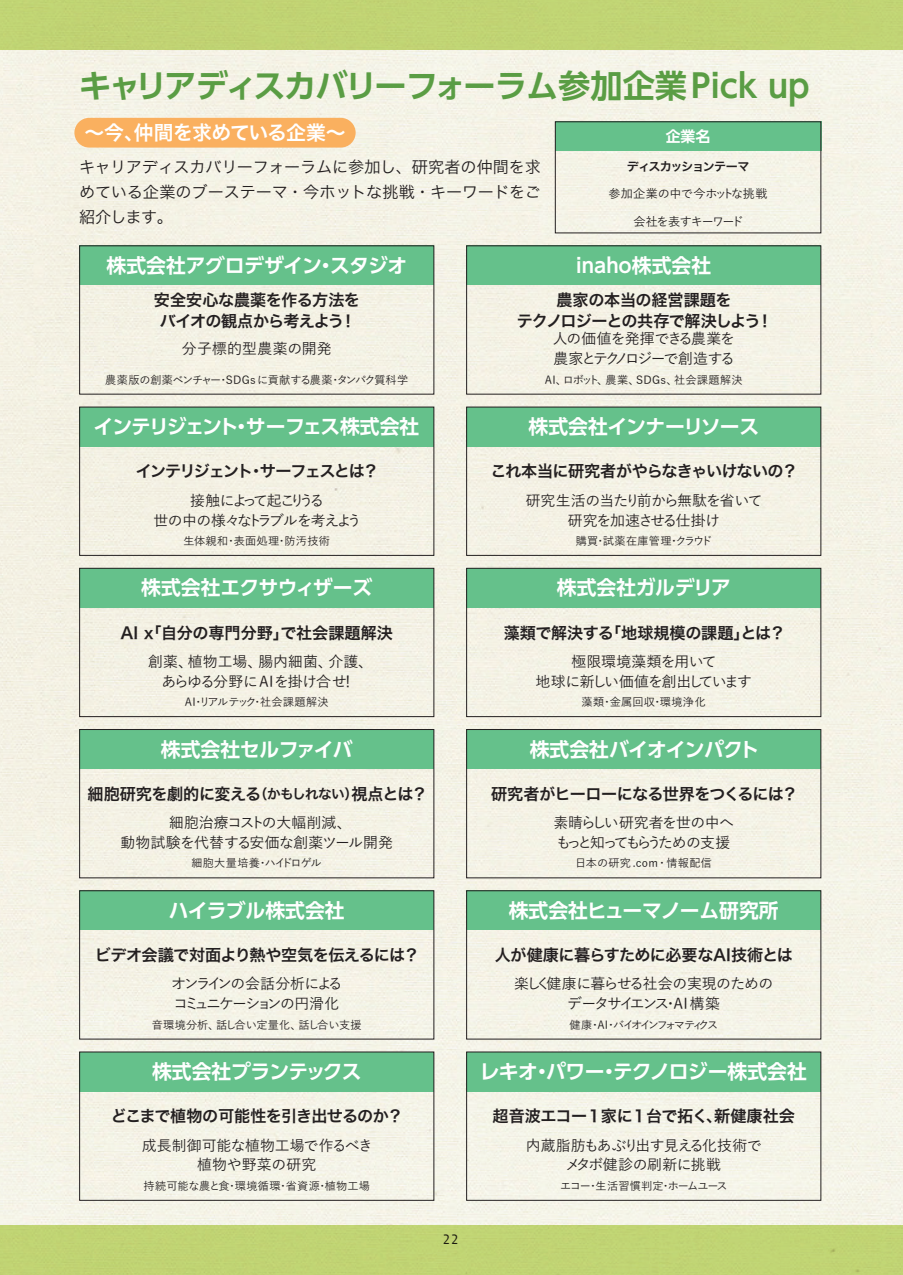
<style>
.page{position:relative;width:903px;height:1275px;background:#fff}
.page>*{position:absolute;margin:0;border:0;box-sizing:border-box;transform-origin:0 0}
.t1{font:700 32.2px "UD Shin Go Pr 6 N De";letter-spacing:-.035em;color:#5a9d44}
.t2{font:700 19.78px "UD Shin Go Pr 6 N De";letter-spacing:-.015em;color:#fff}
.t3{font:700 19.78px "UD Shin Go Pr 6 N De";letter-spacing:-.055em;color:#fff}
.t4{font:19.78px "Hiragino Sans Pr 6 N W6";letter-spacing:-.035em;color:#fff}
.t5{font:16.1px/21px "Hiragino Sans Pr 6 N W6";letter-spacing:-.03em;color:#231f20;text-align:center}
.t6{font:16.1px/24.8px "Hiragino Sans Pr 6 N W3";letter-spacing:-.01em;color:#231f20;text-align:justify}
.t7{font:16.1px "Hiragino Sans Pr 6 N W6";color:#231f20}
.t8{font:16.1px "Hiragino Sans Pr 6 N W6";letter-spacing:-.105em;color:#231f20}
.t9{font:500 14.88px/19.8px "Yu Go";color:#231f20;text-align:center}
.t10{font:500 14.88px/19.8px "Yu Go";letter-spacing:-.045em;color:#231f20;text-align:center}
.t11{font:500 14.88px/19.8px "Yu Go";letter-spacing:-.085em;color:#231f20;text-align:center}
.t12{font:500 14.88px/19.8px "Yu Go";letter-spacing:-.065em;color:#231f20;text-align:center}
.t13{font:500 14.88px/19.8px "Yu Go";letter-spacing:-.105em;color:#231f20;text-align:center}
.t14{font:500 14.88px/19.8px "Yu Go";letter-spacing:-.08em;color:#231f20}
.t15{font:500 14.88px/19.8px "Yu Go";letter-spacing:-.095em;color:#231f20}
.t16{font:500 14.88px/19.8px "Yu Go";letter-spacing:-.125em;color:#231f20}
.t17{font:500 14.88px "Yu Go";letter-spacing:.005em;color:#231f20}
.t18{font:700 14.88px "UD Shin Go Pr 6 N De";color:#fff}
.t19{font:13.65px "Andale Mono";color:#231f20}
.t20{font:500 12.08px "Yu Go";letter-spacing:-.02em;color:#231f20}
.t21{font:12.08px "Hiragino Sans Pr 6 N W6";letter-spacing:-.085em;color:#231f20}
.t22{font:500 12.08px "Yu Go";letter-spacing:-.105em;color:#231f20}
.t23{font:500 11.2px "Yu Go";letter-spacing:.01em;color:#231f20}
.t24{font:500 11.2px "Yu Go";letter-spacing:-.02em;color:#231f20}
.t25{font:500 11.2px "Yu Go";letter-spacing:-.22em;color:#231f20}
.t26{font:500 11.2px "Yu Go";letter-spacing:-.085em;color:#231f20}
.t27{font:500 11.2px "Yu Go";letter-spacing:-.035em;color:#231f20}
.t28{font:500 11.2px "Yu Go";letter-spacing:.035em;color:#231f20}
.s1{font-size:13.65px}
</style>
<div class="page">
<div style="left:0;top:50px;width:903px;height:1175px;background:#f4f2e6"></div>
<div style="left:0;top:0;width:903px;height:50px;background:#c1d473"></div>
<div style="left:0;top:1225px;width:903px;height:50px;background:#c1d473"></div>
<div style="left:79px;top:246px;width:355px;height:39px;background:#65c18b"></div>
<div style="left:79px;top:407px;width:355px;height:39px;background:#65c18b"></div>
<div style="left:79px;top:407px;width:355px;height:149px;border:1px solid #231f20"></div>
<div style="left:79px;top:568px;width:355px;height:40px;background:#65c18b"></div>
<div style="left:79px;top:568px;width:355px;height:149px;border:1px solid #231f20"></div>
<div style="left:79px;top:729px;width:355px;height:40px;background:#65c18b"></div>
<div style="left:79px;top:729px;width:355px;height:149px;border:1px solid #231f20"></div>
<div style="left:79px;top:890px;width:355px;height:40px;background:#65c18b"></div>
<div style="left:79px;top:890px;width:355px;height:149px;border:1px solid #231f20"></div>
<div style="left:79px;top:1052px;width:355px;height:39px;background:#65c18b"></div>
<div style="left:466px;top:246px;width:355px;height:39px;background:#65c18b"></div>
<div style="left:466px;top:407px;width:355px;height:39px;background:#65c18b"></div>
<div style="left:466px;top:407px;width:355px;height:149px;border:1px solid #231f20"></div>
<div style="left:466px;top:568px;width:355px;height:40px;background:#65c18b"></div>
<div style="left:466px;top:568px;width:355px;height:149px;border:1px solid #231f20"></div>
<div style="left:466px;top:729px;width:355px;height:40px;background:#65c18b"></div>
<div style="left:466px;top:729px;width:355px;height:149px;border:1px solid #231f20"></div>
<div style="left:466px;top:890px;width:355px;height:40px;background:#65c18b"></div>
<div style="left:466px;top:890px;width:355px;height:149px;border:1px solid #231f20"></div>
<div style="left:466px;top:1052px;width:355px;height:39px;background:#65c18b"></div>
<div style="left:555px;top:122px;width:266px;height:29px;background:#65c18b"></div>
<div style="left:74px;top:118px;width:282px;height:30px;background:#fab05f;border-radius:15px"></div>
<h1 class="t1" style="left:79px;top:59px;width:732px">キャリアディスカバリーフォーラム参加企業 Pick up</h1>
<p class="t4" style="left:84px;top:115px;width:263px">〜今、仲間を求めている企業〜</p>
<p class="t6" style="left:79px;top:153px;width:463px">キャリアディスカバリーフォーラムに参加し、研究者の仲間を求めている企業のブーステーマ・今ホットな挑戦・キーワードをご紹介します。</p>
<p class="t2" style="left:107px;top:249px;width:302px">株式会社アグロデザイン・スタジオ</p>
<p class="t18" style="left:666px;top:124px;width:46px">企業名</p>
<p class="t21" style="left:627px;top:155px;width:124px">ディスカッションテーマ</p>
<p class="t20" style="left:608px;top:182px;width:160px">参加企業の中で今ホットな挑戦</p>
<p class="t22" style="left:633px;top:210px;width:112px">会社を表すキーワード</p>
<p class="t2" style="left:576px;top:249px;width:136px">inaho株式会社</p>
<p class="t5" style="left:154px;top:288px;width:208px">安全安心な農薬を作る方法をバイオの観点から考えよう！</p>
<p class="t5" style="left:517px;top:288px;width:258px">農家の本当の経営課題を<br>テクノロジーとの共存で解決しよう！</p>
<p class="t17" style="left:182px;top:335px;width:151px">分子標的型農薬の開発</p>
<p class="t14" style="left:553px;top:327px;width:184px">人の価値を発揮できる農業を農家とテクノロジーで創造する</p>
<p class="t24" style="left:105px;top:369px;width:305px">農薬版の創薬ベンチャー・SDGsに貢献する農薬・タンパク質科学</p>
<p class="t23" style="left:545px;top:369px;width:199px">AI、ロボット、農業、SDGs、社会課題解決</p>
<p class="t3" style="left:94px;top:411px;width:327px">インテリジェント・サーフェス株式会社</p>
<p class="t2" style="left:528px;top:411px;width:232px">株式会社インナーリソース</p>
<p class="t8" style="left:136px;top:457px;width:245px">インテリジェント・サーフェスとは？</p>
<p class="t5" style="left:490px;top:460px;width:309px">これ本当に研究者がやらなきゃいけないの？</p>
<p class="t13" style="left:153px;top:488px;width:210px">接触によって起こりうる<br>世の中の様々なトラブルを考えよう</p>
<p class="t12" style="left:526px;top:488px;width:238px">研究生活の当たり前から無駄を省いて研究を加速させる仕掛け</p>
<p class="t23" style="left:183px;top:530px;width:148px">生体親和・表面処理・防汚技術</p>
<p class="t23" style="left:576px;top:530px;width:138px">購買・試薬在庫管理・クラウド</p>
<p class="t2" style="left:141px;top:572px;width:232px">株式会社エクサウィザーズ</p>
<p class="t2" style="left:557px;top:572px;width:176px">株式会社ガルデリア</p>
<p class="t7" style="left:121px;top:618px;width:274px">AI x「自分の専門分野」で社会課題解決</p>
<p class="t5" style="left:504px;top:621px;width:283px">藻類で解決する「地球規模の課題」とは？</p>
<p class="t9" style="left:148px;top:650px;width:226px">創薬、植物工場、腸内細菌、介護、あらゆる分野にAIを掛け合せ！</p>
<p class="t10" style="left:535px;top:650px;width:218px">極限環境藻類を用いて<br>地球に新しい価値を創出しています</p>
<p class="t23" style="left:185px;top:692px;width:145px">AI・リアルテック・社会課題解決</p>
<p class="t28" style="left:582px;top:692px;width:126px">藻類・金属回収・環境浄化</p>
<p class="t2" style="left:161px;top:733px;width:193px">株式会社セルファイバ</p>
<p class="t2" style="left:530px;top:733px;width:231px">株式会社バイオインパクト</p>
<p class="t5" style="left:88px;top:783px;width:342px">細胞研究を劇的に変える<span class="s1">（かもしれない）</span>視点とは？</p>
<p class="t5" style="left:491px;top:783px;width:308px">研究者がヒーローになる世界をつくるには？</p>
<p class="t9" style="left:120px;top:811px;width:274px">細胞治療コストの大幅削減、<br>動物試験を代替する安価な創薬ツール開発</p>
<p class="t15" style="left:553px;top:811px;width:182px">素晴らしい研究者を世の中へもっと知ってもらうための支援</p>
<p class="t27" style="left:191px;top:853px;width:132px">細胞大量培養・ハイドロゲル</p>
<p class="t23" style="left:575px;top:853px;width:138px">日本の研究 .com・情報配信</p>
<p class="t2" style="left:169px;top:894px;width:178px">ハイラブル株式会社</p>
<p class="t2" style="left:509px;top:894px;width:271px">株式会社ヒューマノーム研究所</p>
<p class="t5" style="left:95px;top:944px;width:326px">ビデオ会議で対面より熱や空気を伝えるには？</p>
<p class="t5" style="left:495px;top:944px;width:300px">人が健康に暮らすために必要なAI技術とは</p>
<p class="t16" style="left:171px;top:972px;width:173px">オンラインの会話分析によるコミュニケーションの円滑化</p>
<p class="t11" style="left:514px;top:972px;width:260px">楽しく健康に暮らせる社会の実現のためのデータサイエンス・A I 構築</p>
<p class="t23" style="left:152px;top:1014px;width:211px">音環境分析、話し合い定量化、話し合い支援</p>
<p class="t25" style="left:569px;top:1014px;width:150px">健康・A I・バイオインフォマティクス</p>
<p class="t2" style="left:152px;top:1055px;width:211px">株式会社プランテックス</p>
<p class="t2" style="left:480px;top:1055px;width:329px">レキオ・パワー・テクノロジー株式会社</p>
<p class="t5" style="left:111px;top:1105px;width:294px">どこまで植物の可能性を引き出せるのか？</p>
<p class="t5" style="left:493px;top:1105px;width:304px">超音波エコー１家に１台で拓く、新健康社会</p>
<p class="t9" style="left:142px;top:1133px;width:233px">成長制御可能な植物工場で作るべき植物や野菜の研究</p>
<p class="t10" style="left:526px;top:1133px;width:237px">内蔵脂肪もあぶり出す見える化技術でメタボ健診の刷新に挑戦</p>
<p class="t23" style="left:143px;top:1175px;width:228px">持続可能な農と食・環境循環・省資源・植物工場</p>
<p class="t26" style="left:560px;top:1175px;width:169px">エコー・生活習慣判定・ホームユース</p>
<p class="t19" style="left:442px;top:1232px;width:18px">22</p>
</div>
